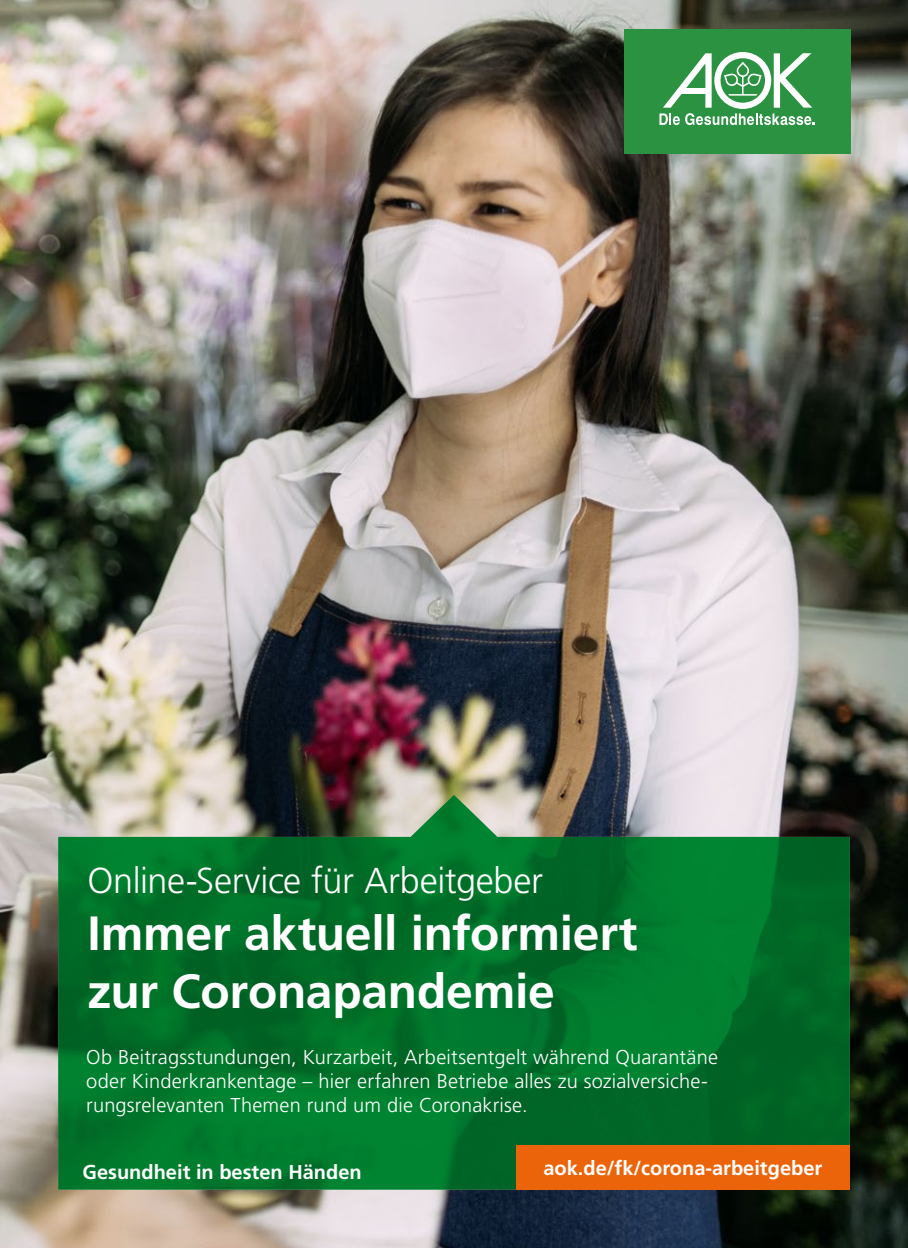
<style>
.page{position:relative;width:908px;height:1248px;background:#fff}
.page>*{position:absolute;margin:0;border:0;box-sizing:border-box;transform-origin:0 0}
.t1{font:700 48px/57.6px "Frutiger LT Std";letter-spacing:-.005em;color:#fff}
.t2{font:300 36px "Frutiger LT Std";letter-spacing:-.01em;color:#fff}
.t3{font:300 20px/24px "Frutiger LT Std";letter-spacing:.01em;color:#fff}
.t4{font:700 20px "Frutiger LT Std";color:#fff}
</style>
<div class="page">
<img style="left:0;top:0;width:907px;height:1247px">
<div style="left:623px;top:29px;width:227px;height:124px;background:#2b9241"></div>
<svg style="left:659px;top:52px;width:155px;height:73px"></svg>
<svg style="left:58px;top:794px;width:791px;height:395px;background:#107534"></svg>
<div style="left:515px;top:1145px;width:334px;height:44px;background:#ec640a"></div>
<h2 class="t2" style="left:87px;top:859px;width:457px">Online-Service für Arbeitgeber</h2>
<h1 class="t1" style="left:87px;top:904px;width:551px">Immer aktuell informiert zur Coronapandemie</h1>
<p class="t3" style="left:86px;top:1044px;width:633px">Ob Beitragsstundungen, Kurzarbeit, Arbeitsentgelt während Quarantäne oder Kinderkrankentage – hier erfahren Betriebe alles zu sozialversiche&shy;rungsrelevanten Themen rund um die Coronakrise.</p>
<p class="t4" style="left:82px;top:1159px;width:280px">Gesundheit in besten Händen</p>
<p class="t4" style="left:543px;top:1156px;width:280px">aok.de/fk/corona-arbeitgeber</p>
</div>
